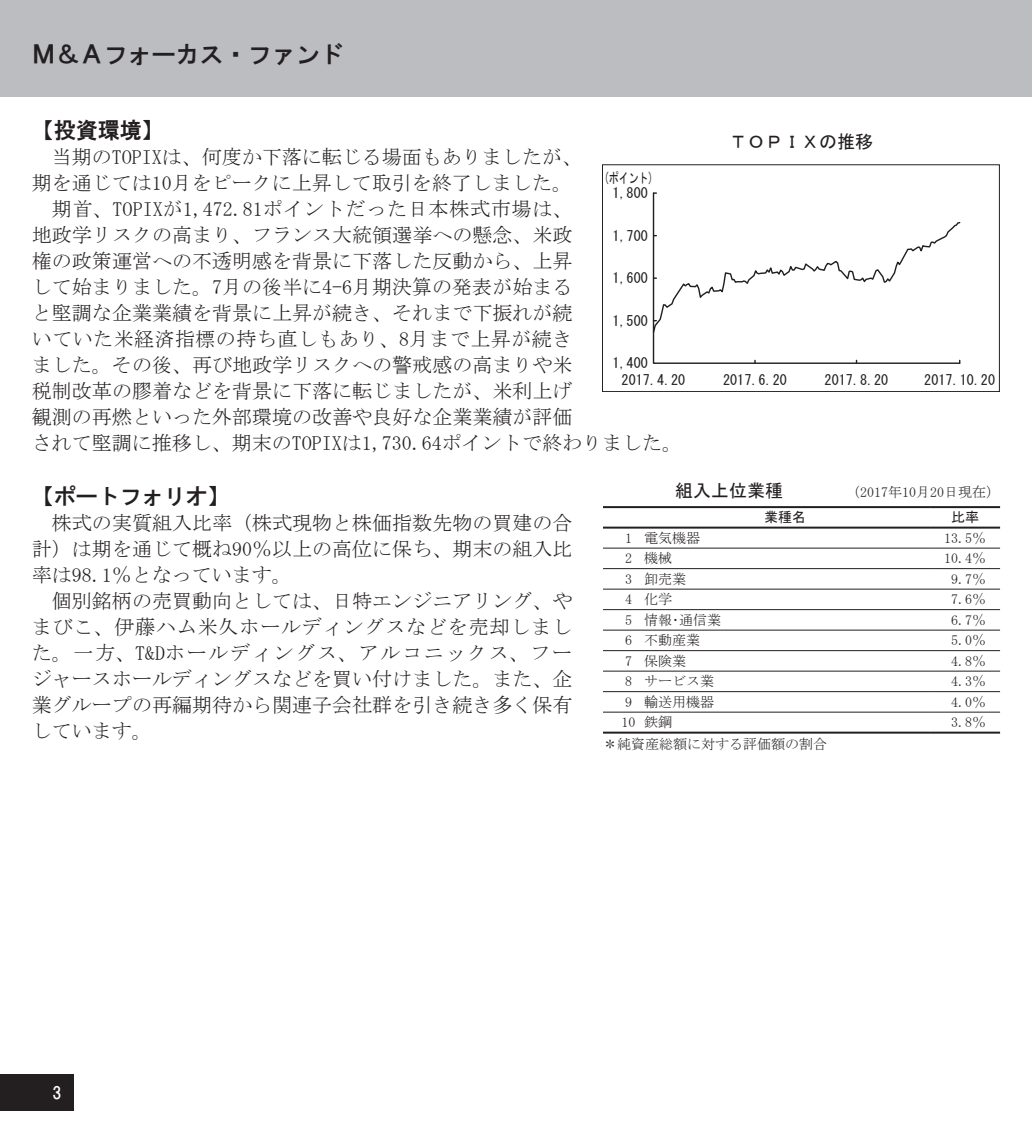
<style>
.page{position:relative;width:1032px;height:1134px;background:#fff}
.page>*{position:absolute;margin:0;border:0;box-sizing:border-box;transform-origin:0 0}
.t1{font:24px "HGS Gothic E";color:#231f20}
.t2{font:22px "HGS Gothic E";color:#231f20}
.t3{font:20px/26px "MS Mincho";color:#231f20;text-align:justify}
.t4{font:20px "MS Mincho";letter-spacing:.035em;color:#231f20}
.t5{font:20px "MS Mincho";letter-spacing:.02em;color:#231f20}
.t6{font:18px "MS Gothic";color:#231f20}
.t7{font:16.6px "HGS Gothic E";color:#fff}
.t8{font:14.2px/17px "MS Gothic";color:#231f20}
.t9{font:14.2px/15.6px "MS Gothic";color:#231f20;text-align:center;scale:.7 1}
.t10{font:14px "MS Mincho";color:#231f20}
.t11{font:14px "MS Gothic";color:#231f20}
</style>
<div class="page">
<div style="left:0;top:1074px;width:74px;height:37px;background:#231f20"></div>
<div style="left:0;top:0;width:1032px;height:96px;background:#bcbdc0"></div>
<div style="left:602px;top:164px;width:398px;height:228px;border:1px solid #231f20"></div>
<svg style="left:652px;top:192px;width:309px;height:172px"></svg>
<hr style="left:603px;top:732px;width:37px;height:2px;background:#231f20">
<hr style="left:640px;top:732px;width:290px;height:2px;background:#231f20">
<hr style="left:930px;top:732px;width:70px;height:2px;background:#231f20">
<hr style="left:603px;top:506px;width:37px;height:2px;background:#231f20">
<hr style="left:640px;top:506px;width:290px;height:2px;background:#231f20">
<hr style="left:930px;top:506px;width:70px;height:2px;background:#231f20">
<hr style="left:603px;top:527px;width:37px;height:2px;background:#231f20">
<hr style="left:640px;top:527px;width:290px;height:2px;background:#231f20">
<hr style="left:930px;top:527px;width:70px;height:2px;background:#231f20">
<hr style="left:603px;top:548px;width:37px;height:1px;background:#231f20">
<hr style="left:640px;top:548px;width:290px;height:1px;background:#231f20">
<hr style="left:930px;top:548px;width:70px;height:1px;background:#231f20">
<hr style="left:603px;top:568px;width:37px;height:1px;background:#231f20">
<hr style="left:640px;top:568px;width:290px;height:1px;background:#231f20">
<hr style="left:930px;top:568px;width:70px;height:1px;background:#231f20">
<hr style="left:603px;top:589px;width:37px;height:1px;background:#231f20">
<hr style="left:640px;top:589px;width:290px;height:1px;background:#231f20">
<hr style="left:930px;top:589px;width:70px;height:1px;background:#231f20">
<hr style="left:603px;top:609px;width:37px;height:1px;background:#231f20">
<hr style="left:640px;top:609px;width:290px;height:1px;background:#231f20">
<hr style="left:930px;top:609px;width:70px;height:1px;background:#231f20">
<hr style="left:603px;top:630px;width:37px;height:1px;background:#231f20">
<hr style="left:640px;top:630px;width:290px;height:1px;background:#231f20">
<hr style="left:930px;top:630px;width:70px;height:1px;background:#231f20">
<hr style="left:603px;top:650px;width:37px;height:1px;background:#231f20">
<hr style="left:640px;top:650px;width:290px;height:1px;background:#231f20">
<hr style="left:930px;top:650px;width:70px;height:1px;background:#231f20">
<hr style="left:603px;top:671px;width:37px;height:1px;background:#231f20">
<hr style="left:640px;top:671px;width:290px;height:1px;background:#231f20">
<hr style="left:930px;top:671px;width:70px;height:1px;background:#231f20">
<hr style="left:603px;top:691px;width:37px;height:1px;background:#231f20">
<hr style="left:640px;top:691px;width:290px;height:1px;background:#231f20">
<hr style="left:930px;top:691px;width:70px;height:1px;background:#231f20">
<hr style="left:603px;top:712px;width:37px;height:1px;background:#231f20">
<hr style="left:640px;top:712px;width:290px;height:1px;background:#231f20">
<hr style="left:930px;top:712px;width:70px;height:1px;background:#231f20">
<p class="t1" style="left:32px;top:42px;width:313px">Ｍ＆Ａフォーカス・ファンド</p>
<p class="t2" style="left:32px;top:119px;width:133px">【投資環境】</p>
<p class="t3" style="left:52px;top:144px;width:532px">当期のTOPIXは、何度か下落に転じる場面もありましたが、</p>
<p class="t3" style="left:32px;top:170px;width:542px">期を通じては10月をピークに上昇して取引を終了しました。</p>
<p class="t4" style="left:52px;top:199px;width:522px">期首、TOPIXが1,472.81ポイントだった日本株式市場は、</p>
<p class="t3" style="left:32px;top:222px;width:542px">地政学リスクの高まり、フランス大統領選挙への懸念、米政</p>
<p class="t3" style="left:32px;top:248px;width:542px">権の政策運営への不透明感を背景に下落した反動から、上昇</p>
<p class="t3" style="left:32px;top:274px;width:542px">して始まりました。7月の後半に4-6月期決算の発表が始まる</p>
<p class="t3" style="left:32px;top:300px;width:542px">と堅調な企業業績を背景に上昇が続き、それまで下振れが続</p>
<p class="t5" style="left:32px;top:329px;width:542px">いていた米経済指標の持ち直しもあり、8月まで上昇が続き</p>
<p class="t3" style="left:32px;top:352px;width:542px">ました。その後、再び地政学リスクへの警戒感の高まりや米</p>
<p class="t3" style="left:32px;top:378px;width:542px">税制改革の膠着などを背景に下落に転じましたが、米利上げ</p>
<p class="t3" style="left:32px;top:404px;width:542px">観測の再燃といった外部環境の改善や良好な企業業績が評価</p>
<p class="t3" style="left:32px;top:430px;width:652px">されて堅調に推移し、期末のTOPIXは1,730.64ポイントで終わりました。</p>
<p class="t2" style="left:32px;top:485px;width:199px">【ポートフォリオ】</p>
<p class="t3" style="left:32px;top:510px;width:542px;text-indent:20px">株式の実質組入比率（株式現物と株価指数先物の買建の合計）は期を通じて概ね90％以上の高位に保ち、期末の組入比率は98.1％となっています。</p>
<p class="t3" style="left:32px;top:588px;width:542px;text-indent:20px">個別銘柄の売買動向としては、日特エンジニアリング、やまびこ、伊藤ハム米久ホールディングスなどを売却しました。一方、T&amp;Dホールディングス、アルコニックス、フージャースホールディングスなどを買い付けました。また、企業グループの再編期待から関連子会社群を引き続き多く保有しています。</p>
<p class="t6" style="left:729px;top:133px;width:145px">ＴＯＰＩＸの推移</p>
<p class="t9" style="left:604px;top:170px;width:72px">(ポイント)<br>1,800</p>
<p class="t8" style="left:612px;top:227px;width:37px">1,700</p>
<p class="t8" style="left:612px;top:270px;width:37px">1,600</p>
<p class="t8" style="left:612px;top:312px;width:37px">1,500</p>
<p class="t8" style="left:622px;top:355px;width:65px;text-indent:-9px">1,400<br>2017.4.20</p>
<p class="t8" style="left:723px;top:372px;width:65px">2017.6.20</p>
<p class="t8" style="left:824px;top:372px;width:65px">2017.8.20</p>
<p class="t8" style="left:924px;top:372px;width:72px">2017.10.20</p>
<p class="t6" style="left:675px;top:481px;width:109px">組入上位業種</p>
<p class="t10" style="left:846px;top:485px;width:155px">（2017年10月20日現在）</p>
<p class="t11" style="left:764px;top:510px;width:43px">業種名</p>
<p class="t11" style="left:951px;top:510px;width:29px">比率</p>
<p class="t10" style="left:625px;top:531px;width:76px">1 電気機器</p>
<p class="t10" style="left:944px;top:531px;width:43px">13.5％</p>
<p class="t10" style="left:625px;top:551px;width:48px">2 機械</p>
<p class="t10" style="left:944px;top:551px;width:43px">10.4％</p>
<p class="t10" style="left:625px;top:572px;width:62px">3 卸売業</p>
<p class="t10" style="left:951px;top:572px;width:36px">9.7％</p>
<p class="t10" style="left:625px;top:592px;width:48px">4 化学</p>
<p class="t10" style="left:951px;top:592px;width:36px">7.6％</p>
<p class="t10" style="left:625px;top:613px;width:97px">5 情報･通信業</p>
<p class="t10" style="left:951px;top:613px;width:36px">6.7％</p>
<p class="t10" style="left:625px;top:633px;width:76px">6 不動産業</p>
<p class="t10" style="left:951px;top:633px;width:36px">5.0％</p>
<p class="t10" style="left:625px;top:654px;width:62px">7 保険業</p>
<p class="t10" style="left:951px;top:654px;width:36px">4.8％</p>
<p class="t10" style="left:625px;top:674px;width:90px">8 サービス業</p>
<p class="t10" style="left:951px;top:674px;width:36px">4.3％</p>
<p class="t10" style="left:625px;top:695px;width:90px">9 輸送用機器</p>
<p class="t10" style="left:951px;top:695px;width:36px">4.0％</p>
<p class="t10" style="left:621px;top:715px;width:52px">10 鉄鋼</p>
<p class="t10" style="left:951px;top:715px;width:36px">3.8％</p>
<p class="t10" style="left:603px;top:737px;width:225px">＊純資産総額に対する評価額の割合</p>
<p class="t7" style="left:52px;top:1085px;width:11px">3</p>
</div>
